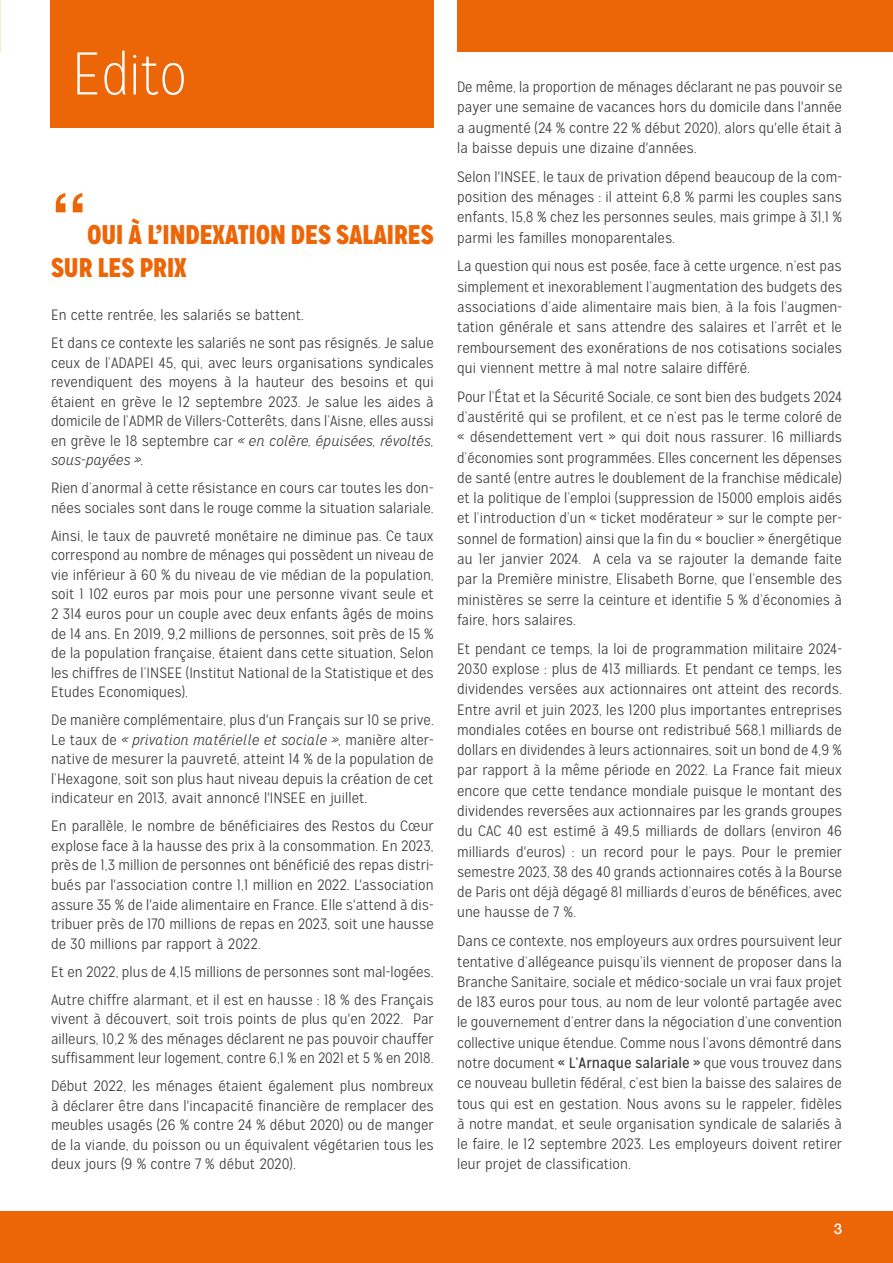
<style>
.page{position:relative;width:893px;height:1263px;background:#fff}
.page>*{position:absolute;margin:0;border:0;box-sizing:border-box;transform-origin:0 0}
.t1{font:700 70.5px "Helvetica";color:#ec6608}
.t2{font:100 60px "Mission Gothic";color:#fff}
.t3{font:900 27px/32.4px "Mission Gothic";color:#ec6608}
.t4{font:300 15px/19.5px "Mission Gothic";letter-spacing:.005em;color:#3c3c3b;text-align:justify;scale:1.05 1}
.t5{font:300 15px/20.2px "Mission Gothic";letter-spacing:.005em;color:#3c3c3b;text-align:justify;scale:1.04 1}
.t6{font:300 15px/20.2px "Mission Gothic";letter-spacing:.005em;color:#3c3c3b;text-align:justify}
.t7{font:500 15px "Helvetica";color:#fff}
.s1{font-style:italic}
.s2{font-weight:400}
</style>
<div class="page">
<div style="left:0;top:1212px;width:893px;height:51px;background:#ec6608"></div>
<div style="left:457px;top:0;width:436px;height:51px;background:#ec6608"></div>
<div style="left:51px;top:0;width:383px;height:128px;background:#ec6608"></div>
<h2 class="t2" style="left:72px;top:39px;width:116px">Edito</h2>
<h1 class="t1" style="left:51px;top:163px;width:38px">‘‘</h1>
<h3 class="t3" style="left:51px;top:219px;width:384px;text-indent:37px">OUI À L’INDEXATION DES SALAIRES<br>SUR LES PRIX</h3>
<p class="t4" style="left:51px;top:301px;width:366px;line-height:28px">En cette rentrée, les salariés se battent.<br>Et dans ce contexte les salariés ne sont pas résignés. Je salue</p>
<p class="t4" style="left:51px;top:353px;width:366px">ceux de l’ADAPEI 45, qui, avec leurs organisations syndicales revendiquent des moyens à la hauteur des besoins et qui étaient en grève le 12 septembre 2023. Je salue les aides à domicile de l’ADMR de Villers-Cotterêts, dans l’Aisne, elles aussi en grève le 18 septembre car <span class="s1">« en colère, épuisées, révoltés, sous-payées ».</span></p>
<p class="t4" style="left:51px;top:478px;width:366px">Rien d’anormal à cette résistance en cours car toutes les don&shy;nées sociales sont dans le rouge comme la situation salariale.</p>
<p class="t4" style="left:51px;top:526px;width:366px">Ainsi, le taux de pauvreté monétaire ne diminue pas. Ce taux correspond au nombre de ménages qui possèdent un niveau de vie inférieur à 60 % du niveau de vie médian de la population, soit 1 102 euros par mois pour une personne vivant seule et 2 314 euros pour un couple avec deux enfants âgés de moins de 14 ans. En 2019, 9,2 millions de personnes, soit près de 15 % de la population française, étaient dans cette situation, Selon les chiffres de l’INSEE (Institut National de la Statistique et des Etudes Economiques).</p>
<p class="t4" style="left:51px;top:710px;width:366px">De manière complémentaire, plus d'un Français sur 10 se prive.<br>Le taux de <span class="s1">« privation matérielle et sociale »</span>, manière alter&shy;native de mesurer la pauvreté, atteint 14 % de la population de l’Hexagone, soit son plus haut niveau depuis la création de cet indicateur en 2013, avait annoncé l'INSEE en juillet.</p>
<p class="t4" style="left:51px;top:817px;width:366px">En parallèle, le nombre de bénéficiaires des Restos du Cœur explose face à la hausse des prix à la consommation. En 2023, près de 1,3 million de personnes ont bénéficié des repas distri&shy;bués par l'association contre 1,1 million en 2022. L'association assure 35 % de l'aide alimentaire en France. Elle s'attend à dis&shy;tribuer près de 170 millions de repas en 2023, soit une hausse de 30 millions par rapport à 2022.</p>
<p class="t4" style="left:51px;top:957px;width:366px;line-height:28px">Et en 2022, plus de 4,15 millions de personnes sont mal-logées.<br>Autre chiffre alarmant, et il est en hausse : 18 % des Français</p>
<p class="t4" style="left:51px;top:1009px;width:366px">vivent à découvert, soit trois points de plus qu'en 2022. Par ailleurs, 10,2 % des ménages déclarent ne pas pouvoir chauffer suffisamment leur logement, contre 6,1 % en 2021 et 5 % en 2018.</p>
<p class="t4" style="left:51px;top:1076px;width:366px">Début 2022, les ménages étaient également plus nombreux à déclarer être dans l'incapacité financière de remplacer des meubles usagés (26 % contre 24 % début 2020) ou de manger de la viande, du poisson ou un équivalent végétarien tous les deux jours (9 % contre 7 % début 2020).</p>
<p class="t6" style="left:457px;top:77px;width:387px">De même, la proportion de ménages déclarant ne pas pouvoir se payer une semaine de vacances hors du domicile dans l'année a augmenté (24 % contre 22 % début 2020), alors qu'elle était à la baisse depuis une dizaine d'années.</p>
<p class="t4" style="left:457px;top:167px;width:368px;line-height:20.2px">Selon l'INSEE, le taux de privation dépend beaucoup de la com&shy;position des ménages : il atteint 6,8 % parmi les couples sans enfants, 15,8 % chez les personnes seules, mais grimpe à 31,1 % parmi les familles monoparentales.</p>
<p class="t5" style="left:457px;top:256px;width:372px">La question qui nous est posée, face à cette urgence, n’est pas simplement et inexorablement l’augmentation des budgets des associations d’aide alimentaire mais bien, à la fois l’augmen&shy;tation générale et sans attendre des salaires et l’arrêt et le remboursement des exonérations de nos cotisations sociales qui viennent mettre à mal notre salaire différé.</p>
<p class="t5" style="left:457px;top:386px;width:372px">Pour l’État et la Sécurité Sociale, ce sont bien des budgets 2024 d’austérité qui se profilent, et ce n’est pas le terme coloré de « désendettement vert » qui doit nous rassurer. 16 milliards d’économies sont programmées. Elles concernent les dépenses de santé (entre autres le doublement de la franchise médicale) et la politique de l’emploi (suppression de 15000 emplois aidés et l’introduction d’un « ticket modérateur » sur le compte per&shy;sonnel de formation) ainsi que la fin du « bouclier » énergétique au 1er janvier 2024. A cela va se rajouter la demande faite par la Première ministre, Elisabeth Borne, que l’ensemble des ministères se serre la ceinture et identifie 5 % d’économies à faire, hors salaires.</p>
<p class="t4" style="left:457px;top:638px;width:368px;line-height:20.2px">Et pendant ce temps, la loi de programmation militaire 2024- 2030 explose : plus de 413 milliards. Et pendant ce temps, les dividendes versées aux actionnaires ont atteint des records.<br>Entre avril et juin 2023, les 1200 plus importantes entreprises mondiales cotées en bourse ont redistribué 568,1 milliards de dollars en dividendes à leurs actionnaires, soit un bond de 4,9 % par rapport à la même période en 2022. La France fait mieux encore que cette tendance mondiale puisque le montant des dividendes reversées aux actionnaires par les grands groupes du CAC 40 est estimé à 49,5 milliards de dollars (environ 46 milliards d'euros) : un record pour le pays. Pour le premier semestre 2023, 38 des 40 grands actionnaires cotés à la Bourse de Paris ont déjà dégagé 81 milliards d’euros de bénéfices, avec une hausse de 7 %.</p>
<p class="t4" style="left:457px;top:931px;width:368px;line-height:20.2px">Dans ce contexte, nos employeurs aux ordres poursuivent leur tentative d’allégeance puisqu’ils viennent de proposer dans la Branche Sanitaire, sociale et médico-sociale un vrai faux projet de 183 euros pour tous, au nom de leur volonté partagée avec le gouvernement d’entrer dans la négociation d’une convention collective unique étendue. Comme nous l’avons démontré dans notre document <span class="s2">« L’Arnaque salariale »</span> que vous trouvez dans ce nouveau bulletin fédéral, c’est bien la baisse des salaires de tous qui est en gestation. Nous avons su le rappeler, fidèles à notre mandat, et seule organisation syndicale de salariés à le faire, le 12 septembre 2023. Les employeurs doivent retirer leur projet de classification.</p>
<p class="t7" style="left:834px;top:1220px;width:9px">3</p>
</div>
